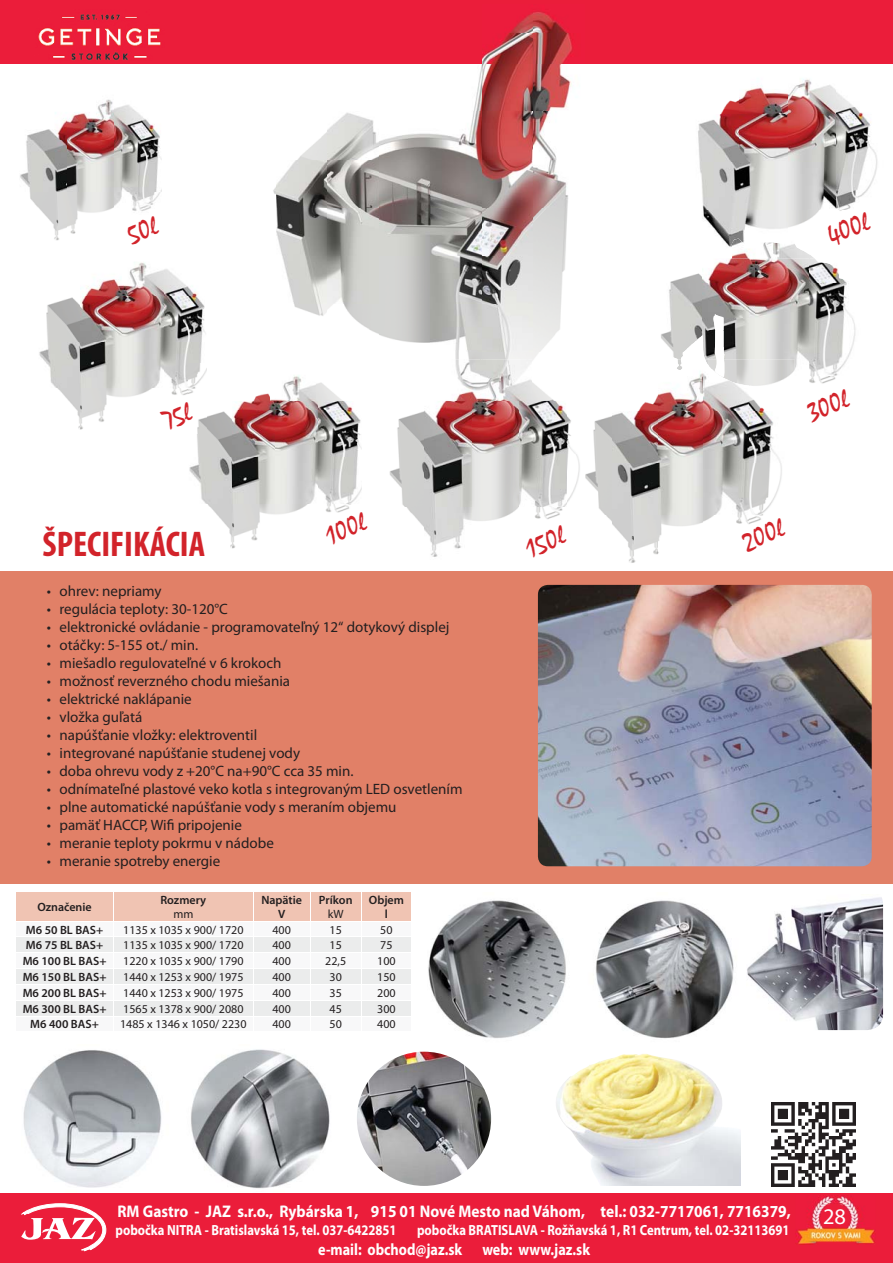
<style>
.page{position:relative;width:893px;height:1263px;background:#fff}
.page>*{position:absolute;margin:0;border:0;box-sizing:border-box;transform-origin:0 0}
.t1{font:700 condensed 35.85px "Myriad Pro";color:#d2232a}
.t2{font:27px "Mistral";color:#d2232a}
.t3{font:22.35px "Myriad Pro";color:#fff}
.t4{font:700 16.95px "Myriad Pro";color:#fff;scale:.91 1}
.t5{font:700 16.5px "Myriad Pro";color:#fff;scale:.86 1}
.t6{font:15px "Myriad Pro";color:#231f20}
.t7{font:700 14.7px "Myriad Pro";color:#fff;scale:.86 1}
.t8{font:12px "Myriad Pro";color:#231f20}
.t9{font:600 12px/14.4px "Myriad Pro";color:#231f20;text-align:center}
</style>
<div class="page">
<div style="left:0;top:571px;width:893px;height:312px;background:#e18067"></div>
<img style="left:771px;top:1102px;width:84px;height:84px">
<img style="left:20px;top:99px;width:142px;height:142px">
<div style="left:0;top:0;width:893px;height:64px;background:#eb1d3a"></div>
<img style="left:273px;top:11px;width:300px;height:342px">
<img style="left:455px;top:353px;width:83px;height:6px">
<img style="left:39px;top:262px;width:167px;height:126px">
<img style="left:57px;top:388px;width:132px;height:42px">
<img style="left:235px;top:401px;width:118px;height:10px">
<img style="left:189px;top:411px;width:173px;height:138px">
<img style="left:253px;top:375px;width:90px;height:26px">
<img style="left:189px;top:363px;width:17px;height:71px">
<img style="left:389px;top:401px;width:191px;height:156px">
<img style="left:446px;top:359px;width:109px;height:42px">
<img style="left:698px;top:79px;width:180px;height:131px">
<img style="left:703px;top:210px;width:36px;height:27px">
<img style="left:739px;top:210px;width:49px;height:27px">
<img style="left:788px;top:210px;width:54px;height:17px">
<img style="left:585px;top:415px;width:28px;height:100px">
<img style="left:638px;top:373px;width:111px;height:38px">
<img style="left:749px;top:396px;width:15px;height:15px">
<img style="left:613px;top:411px;width:169px;height:104px">
<img style="left:567px;top:515px;width:196px;height:48px">
<img style="left:669px;top:269px;width:34px;height:61px">
<img style="left:703px;top:258px;width:144px;height:26px">
<img style="left:703px;top:284px;width:153px;height:46px">
<img style="left:661px;top:330px;width:95px;height:29px">
<img style="left:756px;top:330px;width:100px;height:47px">
<img style="left:809px;top:377px;width:27px;height:7px">
<img style="left:703px;top:231px;width:29px;height:16px">
<img style="left:732px;top:237px;width:82px;height:21px">
<img style="left:677px;top:359px;width:5px;height:11px">
<img style="left:703px;top:359px;width:92px;height:29px">
<img style="left:774px;top:411px;width:8px;height:5px">
<img style="left:428px;top:900px;width:306px;height:139px">
<img style="left:538px;top:585px;width:334px;height:281px;border-radius:10px">
<img style="left:747px;top:897px;width:136px;height:133px">
<img style="left:23px;top:1049px;width:307px;height:140px">
<svg style="left:16px;top:892px;width:395px;height:124px"></svg>
<img style="left:357px;top:1052px;width:134px;height:134px;border-radius:50%">
<img style="left:556px;top:1054px;width:184px;height:132px">
<img style="left:38px;top:14px;width:123px;height:47px">
<div style="left:0;top:1194px;width:893px;height:69px;background:#eb1d3a"></div>
<svg style="left:21px;top:1203px;width:85px;height:48px"></svg>
<img style="left:796px;top:1195px;width:79px;height:50px">
<svg style="left:820px;top:1203px;width:29px;height:24px"></svg>
<svg style="left:126px;top:216px;width:34px;height:25px"></svg>
<svg style="left:160px;top:402px;width:34px;height:30px"></svg>
<h1 class="t1" style="left:43px;top:531px;width:164px">ŠPECIFIKÁCIA</h1>
<h2 class="t2" style="left:322px;top:525px;width:44px;rotate:-21deg">100l</h2>
<p class="t6" style="left:47px;top:585px;width:116px">• ohrev: nepriamy</p>
<p class="t6" style="left:47px;top:603px;width:183px">• regulácia teploty: 30-120°C</p>
<p class="t6" style="left:47px;top:621px;width:404px">• elektronické ovládanie - programovateľný 12“ dotykový displej</p>
<p class="t6" style="left:47px;top:639px;width:153px">• otáčky: 5-155 ot./ min.</p>
<p class="t6" style="left:47px;top:657px;width:236px">• miešadlo regulovateľné v 6 krokoch</p>
<p class="t6" style="left:47px;top:675px;width:245px">• možnosť reverzného chodu miešania</p>
<p class="t6" style="left:47px;top:693px;width:146px">• elektrické naklápanie</p>
<p class="t6" style="left:47px;top:711px;width:97px">• vložka guľatá</p>
<p class="t6" style="left:47px;top:729px;width:212px">• napúšťanie vložky: elektroventil</p>
<p class="t6" style="left:47px;top:747px;width:255px">• integrované napúšťanie studenej vody</p>
<p class="t6" style="left:47px;top:765px;width:308px">• doba ohrevu vody z +20°C na+90°C cca 35 min.</p>
<p class="t6" style="left:47px;top:783px;width:417px">• odnímateľné plastové veko kotla s integrovaným LED osvetlením</p>
<p class="t6" style="left:47px;top:801px;width:351px">• plne automatické napúšťanie vody s meraním objemu</p>
<p class="t6" style="left:47px;top:819px;width:197px">• pamäť HACCP, Wifi pripojenie</p>
<p class="t6" style="left:47px;top:837px;width:229px">• meranie teploty pokrmu v nádobe</p>
<p class="t6" style="left:47px;top:855px;width:175px">• meranie spotreby energie</p>
<p class="t9" style="left:37px;top:899px;width:56px">Označenie</p>
<p class="t9" style="left:160px;top:892px;width:47px">Rozmery</p>
<p class="t8" style="left:173px;top:909px;width:22px">mm</p>
<p class="t9" style="left:261px;top:892px;width:42px">Napätie<br>V</p>
<p class="t9" style="left:319px;top:892px;width:35px">Príkon</p>
<p class="t8" style="left:328px;top:909px;width:17px">kW</p>
<p class="t9" style="left:369px;top:892px;width:37px">Objem l</p>
<p class="t9" style="left:26px;top:922px;width:79px">M6 50 BL BAS+</p>
<p class="t8" style="left:123px;top:925px;width:122px">1135 x 1035 x 900/ 1720</p>
<p class="t8" style="left:272px;top:925px;width:20px">400</p>
<p class="t8" style="left:330px;top:925px;width:14px">15</p>
<p class="t8" style="left:380px;top:925px;width:14px">50</p>
<p class="t9" style="left:26px;top:938px;width:79px">M6 75 BL BAS+</p>
<p class="t8" style="left:123px;top:941px;width:122px">1135 x 1035 x 900/ 1720</p>
<p class="t8" style="left:272px;top:941px;width:20px">400</p>
<p class="t8" style="left:330px;top:941px;width:14px">15</p>
<p class="t8" style="left:380px;top:941px;width:14px">75</p>
<p class="t9" style="left:23px;top:954px;width:85px">M6 100 BL BAS+</p>
<p class="t8" style="left:123px;top:957px;width:122px">1220 x 1035 x 900/ 1790</p>
<p class="t8" style="left:272px;top:957px;width:20px">400</p>
<p class="t8" style="left:325px;top:957px;width:22px">22,5</p>
<p class="t8" style="left:377px;top:957px;width:20px">100</p>
<p class="t9" style="left:23px;top:970px;width:85px">M6 150 BL BAS+</p>
<p class="t8" style="left:123px;top:972px;width:122px">1440 x 1253 x 900/ 1975</p>
<p class="t8" style="left:272px;top:972px;width:20px">400</p>
<p class="t8" style="left:330px;top:972px;width:14px">30</p>
<p class="t8" style="left:377px;top:972px;width:20px">150</p>
<p class="t9" style="left:23px;top:985px;width:85px">M6 200 BL BAS+</p>
<p class="t8" style="left:123px;top:988px;width:122px">1440 x 1253 x 900/ 1975</p>
<p class="t8" style="left:272px;top:988px;width:20px">400</p>
<p class="t8" style="left:330px;top:988px;width:14px">35</p>
<p class="t8" style="left:377px;top:988px;width:20px">200</p>
<p class="t9" style="left:23px;top:1001px;width:85px">M6 300 BL BAS+</p>
<p class="t8" style="left:123px;top:1004px;width:122px">1565 x 1378 x 900/ 2080</p>
<p class="t8" style="left:272px;top:1004px;width:20px">400</p>
<p class="t8" style="left:330px;top:1004px;width:14px">45</p>
<p class="t8" style="left:377px;top:1004px;width:20px">300</p>
<p class="t9" style="left:30px;top:1017px;width:70px">M6 400 BAS+</p>
<p class="t8" style="left:120px;top:1020px;width:128px">1485 x 1346 x 1050/ 2230</p>
<p class="t8" style="left:272px;top:1020px;width:20px">400</p>
<p class="t8" style="left:330px;top:1020px;width:14px">50</p>
<p class="t8" style="left:377px;top:1020px;width:20px">400</p>
<h2 class="t2" style="left:825px;top:225px;width:44px;rotate:-21deg">400l</h2>
<h2 class="t2" style="left:804px;top:402px;width:44px;rotate:-21deg">300l</h2>
<h2 class="t2" style="left:522px;top:538px;width:42px;rotate:-21deg">150l</h2>
<h2 class="t2" style="left:740px;top:531px;width:44px;rotate:-21deg">200l</h2>
<p class="t4" style="left:118px;top:1201px;width:741px">RM Gastro - JAZ s.r.o., Rybárska 1, 915 01 Nové Mesto nad Váhom, tel.: 032-7717061, 7716379,</p>
<p class="t7" style="left:115px;top:1221px;width:328px">pobočka NITRA - Bratislavská 15, tel. 037-6422851</p>
<p class="t7" style="left:417px;top:1221px;width:435px">pobočka BRATISLAVA - Rožňavská 1, R1 Centrum, tel. 02-32113691</p>
<p class="t5" style="left:318px;top:1239px;width:318px">e-mail: obchod@jaz.sk web: www.jaz.sk</p>
<h3 class="t3" style="left:823px;top:1208px;width:24px">28</h3>
</div>
